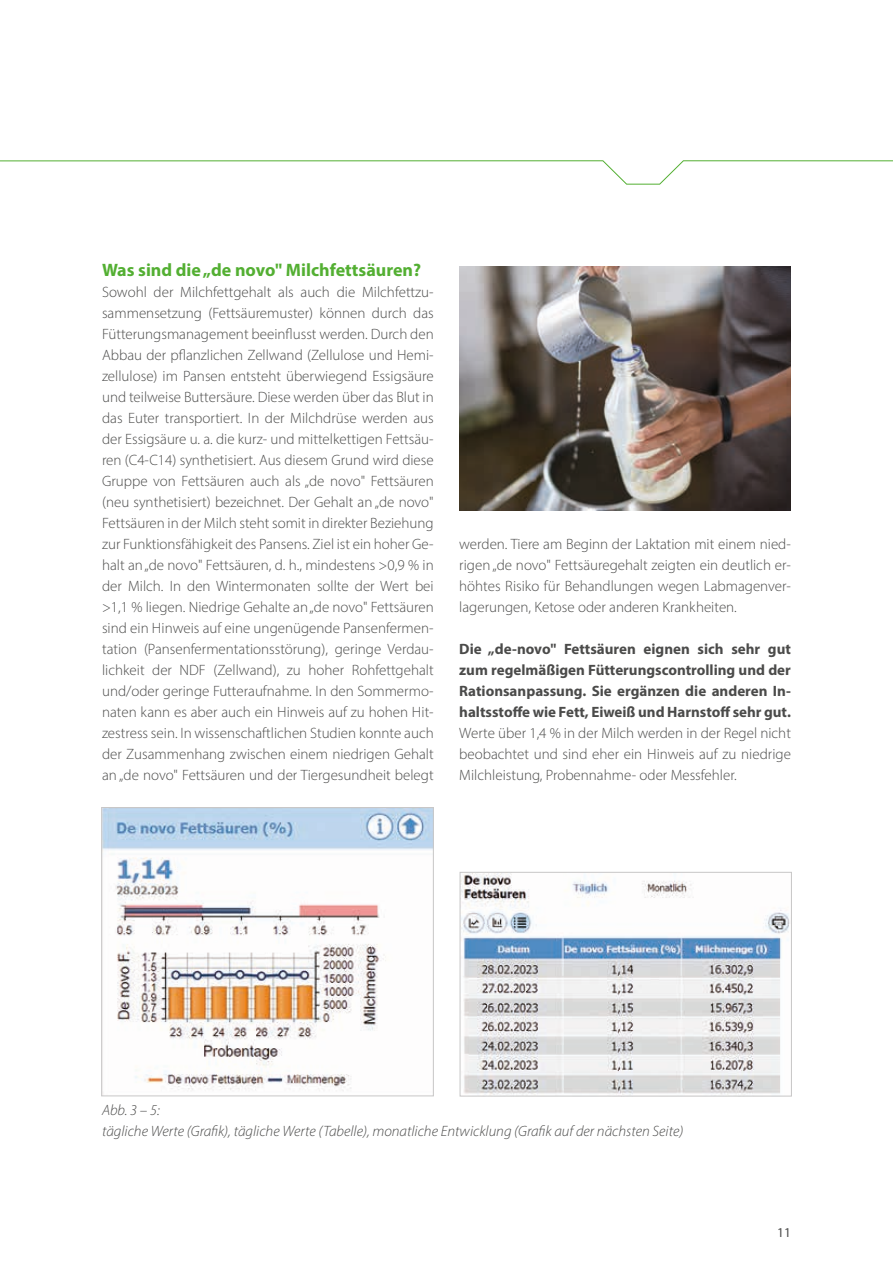
<style>
.page{position:relative;width:893px;height:1263px;background:#fff}
.page>*{position:absolute;margin:0;border:0;box-sizing:border-box;transform-origin:0 0}
.t1{font:700 18px "Myriad Pro";color:#53af32}
.t2{font:300 15px/21px "Myriad Pro";color:#4b4b4a;text-align:justify}
.t3{font:700 15px/21px "Myriad Pro";color:#4b4b4a;text-align:justify}
.t4{font:italic 300 15px/21px "Myriad Pro";color:#4b4b4a}
.t5{font:13.5px "Myriad Pro";color:#4b4b4a}
</style>
<div class="page">
<svg style="left:0;top:160px;width:893px;height:25px"></svg>
<img style="left:460px;top:267px;width:331px;height:243px">
<img style="left:103px;top:809px;width:329px;height:282px">
<div style="left:101px;top:807px;width:333px;height:289px;border:1px solid #c8c7c7"></div>
<img style="left:462px;top:874px;width:328px;height:220px">
<div style="left:460px;top:872px;width:332px;height:224px;border:1px solid #c8c7c7"></div>
<p class="t1" style="left:102px;top:258px;width:321px">Was sind die „de novo" Milchfettsäuren?</p>
<p class="t2" style="left:102px;top:281px;width:333px">Sowohl der Milchfettgehalt als auch die Milchfettzu&shy;sammensetzung (Fettsäuremuster) können durch das Fütterungsmanagement beeinflusst werden. Durch den Abbau der pflanzlichen Zellwand (Zellulose und Hemi&shy;zellulose) im Pansen entsteht überwiegend Essigsäure und teilweise Buttersäure. Diese werden über das Blut in das Euter transportiert. In der Milchdrüse werden aus der Essigsäure u. a. die kurz- und mittelkettigen Fettsäu&shy;ren (C4-C14) synthetisiert. Aus diesem Grund wird diese Gruppe von Fettsäuren auch als „de novo" Fettsäuren (neu synthetisiert) bezeichnet. Der Gehalt an „de novo" Fettsäuren in der Milch steht somit in direkter Beziehung zur Funktionsfähigkeit des Pansens. Ziel ist ein hoher Ge&shy;halt an „de novo" Fettsäuren, d. h., mindestens &gt;0,9 % in der Milch. In den Wintermonaten sollte der Wert bei &gt;1,1 % liegen. Niedrige Gehalte an „de novo" Fettsäuren sind ein Hinweis auf eine ungenügende Pansenfermen&shy;tation (Pansenfermentationsstörung), geringe Verdau&shy;lichkeit der NDF (Zellwand), zu hoher Rohfettgehalt und/oder geringe Futteraufnahme. In den Sommermo&shy;naten kann es aber auch ein Hinweis auf zu hohen Hit&shy;zestress sein. In wissenschaftlichen Studien konnte auch der Zusammenhang zwischen einem niedrigen Gehalt an „de novo" Fettsäuren und der Tiergesundheit belegt</p>
<p class="t2" style="left:459px;top:533px;width:333px">werden. Tiere am Beginn der Laktation mit einem nied&shy;rigen „de novo" Fettsäuregehalt zeigten ein deutlich er&shy;höhtes Risiko für Behandlungen wegen Labmagenver&shy;lagerungen, Ketose oder anderen Krankheiten.</p>
<p class="t3" style="left:459px;top:638px;width:333px">Die „de-novo" Fettsäuren eignen sich sehr gut zum regelmäßigen Fütterungscontrolling und der Rationsanpassung. Sie ergänzen die anderen In&shy;haltsstoffe wie Fett, Eiweiß und Harnstoff sehr gut.</p>
<p class="t2" style="left:459px;top:722px;width:333px">Werte über 1,4 % in der Milch werden in der Regel nicht beobachtet und sind eher ein Hinweis auf zu niedrige Milchleistung, Probennahme- oder Messfehler.</p>
<p class="t4" style="left:102px;top:1099px;width:583px">Abb. 3 – 5:<br>tägliche Werte (Grafik), tägliche Werte (Tabelle), monatliche Entwicklung (Grafik auf der nächsten Seite)</p>
<p class="t5" style="left:777px;top:1224px;width:15px">11</p>
</div>
